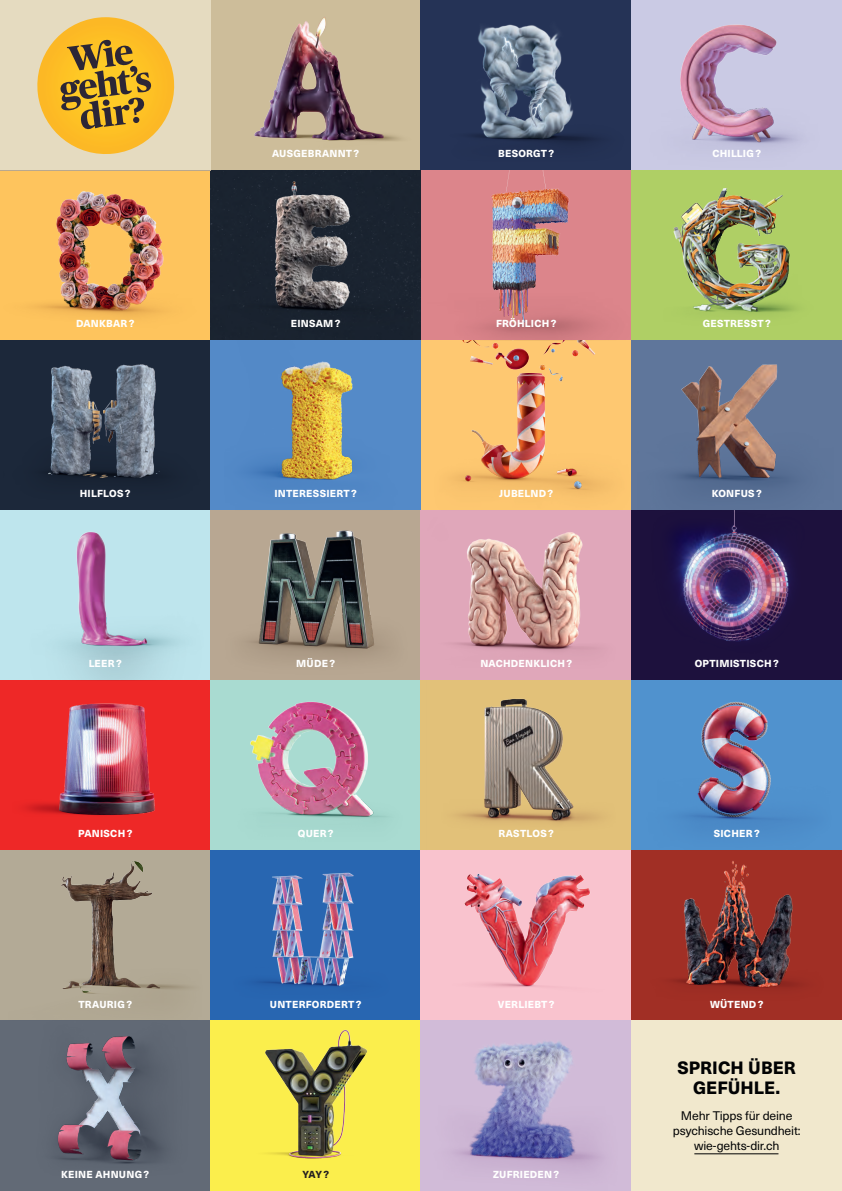
<style>
.page{position:relative;width:842px;height:1191px;background:#fff}
.page>*{position:absolute;margin:0;border:0;box-sizing:border-box;transform-origin:0 0}
.t1{font:800 17.5px/20px "Neue Haas Unica Pro";letter-spacing:.005em;color:#010203;text-align:center}
.t2{font:12.2px/15px "Neue Haas Unica Pro";letter-spacing:-.015em;color:#010203;text-align:center}
.t3{font:800 10px "Neue Haas Unica Pro";letter-spacing:.025em;color:#fff}
.t4{font:800 10px "Neue Haas Unica Pro";color:#231f20}
</style>
<div class="page">
<img style="left:414px;top:0;width:428px;height:170px">
<img style="left:0;top:170px;width:842px;height:850px">
<img style="left:0;top:1020px;width:631px;height:171px">
<div style="left:631px;top:1020px;width:211px;height:171px;background:#f1e8cd"></div>
<div style="left:0;top:0;width:210px;height:170px;background:#e5dbc0"></div>
<img style="left:210px;top:0;width:204px;height:170px">
<img style="left:632px;top:0;width:199px;height:170px">
<img style="left:429px;top:0;width:200px;height:170px">
<img style="left:0;top:170px;width:418px;height:170px">
<img style="left:421px;top:170px;width:210px;height:170px">
<img style="left:639px;top:170px;width:192px;height:170px">
<img style="left:3px;top:340px;width:203px;height:170px">
<img style="left:210px;top:340px;width:421px;height:170px">
<img style="left:638px;top:340px;width:196px;height:170px">
<img style="left:0;top:510px;width:210px;height:170px">
<img style="left:214px;top:510px;width:200px;height:170px">
<img style="left:421px;top:510px;width:205px;height:170px">
<img style="left:645px;top:510px;width:171px;height:163px">
<img style="left:5px;top:680px;width:198px;height:170px">
<img style="left:210px;top:680px;width:421px;height:170px">
<img style="left:636px;top:680px;width:200px;height:170px">
<img style="left:9px;top:850px;width:198px;height:170px">
<img style="left:217px;top:850px;width:195px;height:170px">
<img style="left:438px;top:850px;width:174px;height:169px">
<img style="left:639px;top:850px;width:194px;height:170px">
<img style="left:2px;top:1020px;width:208px;height:171px">
<img style="left:219px;top:1020px;width:198px;height:171px">
<img style="left:428px;top:1020px;width:190px;height:171px">
<svg style="left:37px;top:17px;width:138px;height:137px"></svg>
<hr style="left:694px;top:1153px;width:84px;height:1px;background:#010203">
<p class="t3" style="left:272px;top:147px;width:89px">AUSGEBRANNT?</p>
<p class="t3" style="left:498px;top:147px;width:58px">BESORGT?</p>
<p class="t3" style="left:712px;top:147px;width:50px">CHILLIG?</p>
<p class="t3" style="left:76px;top:317px;width:60px">DANKBAR?</p>
<p class="t3" style="left:291px;top:317px;width:51px">EINSAM?</p>
<p class="t3" style="left:496px;top:317px;width:62px">FRÖHLICH?</p>
<p class="t3" style="left:703px;top:317px;width:70px">GESTRESST?</p>
<p class="t3" style="left:80px;top:487px;width:52px">HILFLOS?</p>
<p class="t3" style="left:275px;top:487px;width:84px">INTERESSIERT?</p>
<p class="t3" style="left:499px;top:487px;width:55px">JUBELND?</p>
<p class="t3" style="left:712px;top:487px;width:51px">KONFUS?</p>
<p class="t3" style="left:89px;top:657px;width:35px">LEER?</p>
<p class="t3" style="left:296px;top:657px;width:40px">MÜDE?</p>
<p class="t3" style="left:480px;top:657px;width:93px">NACHDENKLICH?</p>
<p class="t3" style="left:695px;top:657px;width:86px">OPTIMISTISCH?</p>
<p class="t3" style="left:78px;top:827px;width:56px">PANISCH?</p>
<p class="t3" style="left:298px;top:827px;width:37px">QUER?</p>
<p class="t3" style="left:499px;top:827px;width:57px">RASTLOS?</p>
<p class="t3" style="left:714px;top:827px;width:47px">SICHER?</p>
<p class="t3" style="left:78px;top:997px;width:55px">TRAURIG?</p>
<p class="t3" style="left:270px;top:997px;width:93px">UNTERFORDERT?</p>
<p class="t3" style="left:498px;top:997px;width:58px">VERLIEBT?</p>
<p class="t3" style="left:710px;top:997px;width:55px">WÜTEND?</p>
<p class="t3" style="left:61px;top:1168px;width:90px">KEINE AHNUNG?</p>
<p class="t4" style="left:302px;top:1168px;width:28px">YAY ?</p>
<p class="t3" style="left:493px;top:1168px;width:68px">ZUFRIEDEN ?</p>
<h1 class="t1" style="left:677px;top:1057px;width:120px">SPRICH ÜBER<br>GEFÜHLE.</h1>
<p class="t2" style="left:673px;top:1108px;width:129px">Mehr Tipps für deine psychische Gesundheit: wie-gehts-dir.ch</p>
</div>
